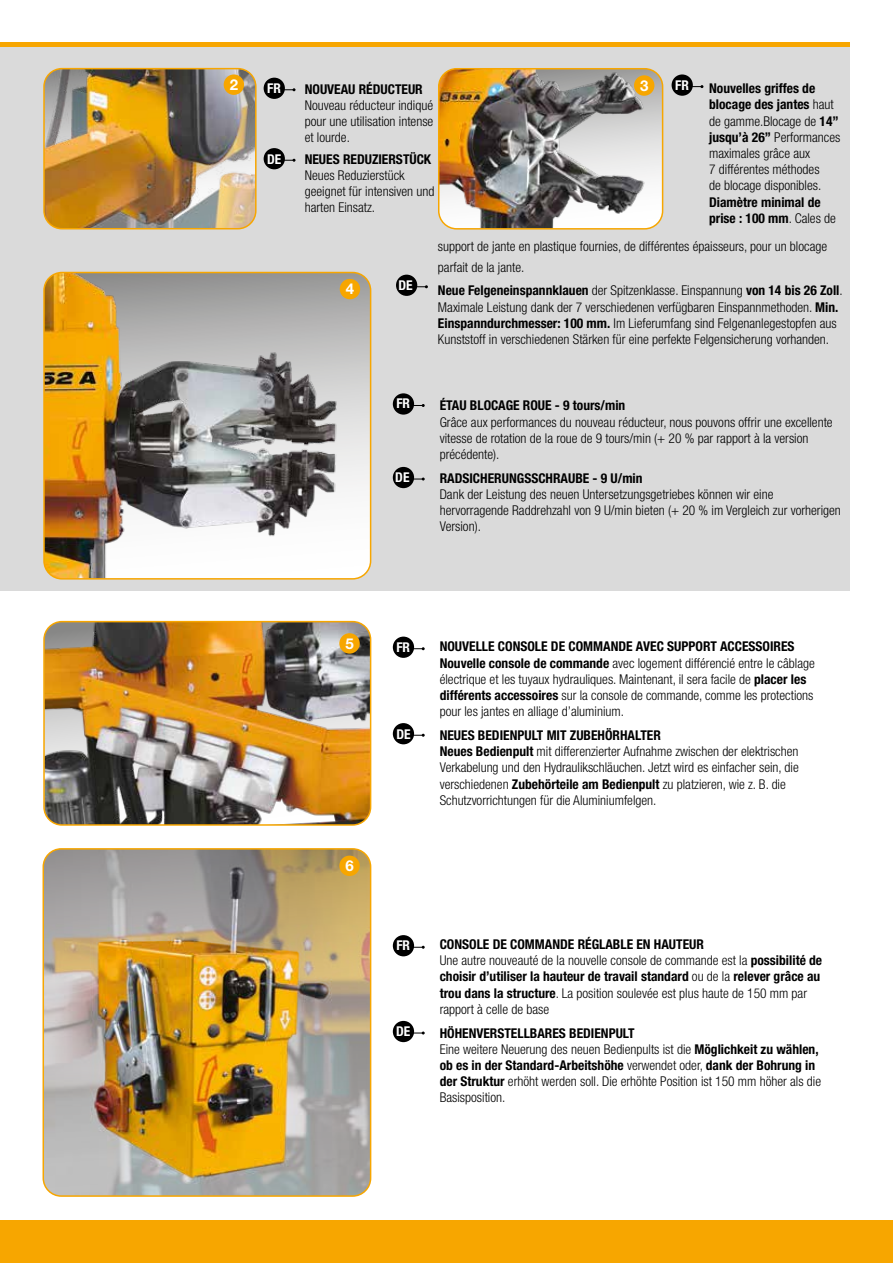
<style>
.page{position:relative;width:893px;height:1263px;background:#fff}
.page>*{position:absolute;margin:0;border:0;box-sizing:border-box;transform-origin:0 0}
.t1{font:700 15px "Helvetica Neue LT Std";color:#fff}
.t2{font:300 condensed 13.5px/16.2px "Helvetica Neue LT Std";color:#000}
.t3{font:700 condensed 13.5px/16.2px "Helvetica Neue LT Std";color:#000}
.t4{font:700 condensed 13.5px "Helvetica Neue LT Std";color:#fff}
.s1{font-weight:700}
.s2{font-weight:300}
</style>
<div class="page">
<div style="left:0;top:42px;width:850px;height:1178px;background:#dadada"></div>
<div style="left:0;top:591px;width:893px;height:672px;background:#fff"></div>
<div style="left:0;top:1220px;width:893px;height:43px;background:#f7a600"></div>
<div style="left:0;top:42px;width:850px;height:5px;background:#f7a600"></div>
<img style="left:44px;top:69px;width:210px;height:160px">
<div style="left:43px;top:68px;width:214px;height:161px;border:2px solid #f7a600;border-radius:18px"></div>
<img style="left:439px;top:69px;width:224px;height:158px">
<div style="left:438px;top:68px;width:225px;height:162px;border:2px solid #f7a600;border-radius:18px"></div>
<img style="left:46px;top:272px;width:325px;height:305px">
<div style="left:43px;top:272px;width:328px;height:308px;border:2px solid #f7a600;border-radius:18px"></div>
<img style="left:43px;top:849px;width:328px;height:347px">
<div style="left:43px;top:848px;width:328px;height:349px;border:2px solid #f7a600;border-radius:18px"></div>
<img style="left:46px;top:622px;width:325px;height:201px">
<div style="left:43px;top:621px;width:328px;height:205px;border:2px solid #f7a600;border-radius:18px"></div>
<div style="left:224px;top:74px;width:20px;height:21px;background:#f7a600;border-radius:50%"></div>
<div style="left:340px;top:279px;width:20px;height:20px;background:#f7a600;border-radius:50%"></div>
<div style="left:339px;top:633px;width:21px;height:21px;background:#f7a600;border-radius:50%"></div>
<div style="left:339px;top:855px;width:21px;height:21px;background:#f7a600;border-radius:50%"></div>
<div style="left:634px;top:75px;width:20px;height:21px;background:#f7a600;border-radius:50%"></div>
<svg style="left:285px;top:88px;width:11px;height:3px"></svg>
<div style="left:264px;top:78px;width:21px;height:21px;background:#000;border-radius:50%"></div>
<svg style="left:693px;top:85px;width:10px;height:3px"></svg>
<div style="left:672px;top:74px;width:21px;height:22px;background:#000;border-radius:50%"></div>
<svg style="left:414px;top:404px;width:11px;height:3px"></svg>
<div style="left:393px;top:393px;width:21px;height:22px;background:#000;border-radius:50%"></div>
<svg style="left:414px;top:647px;width:11px;height:3px"></svg>
<div style="left:393px;top:637px;width:21px;height:21px;background:#000;border-radius:50%"></div>
<svg style="left:414px;top:946px;width:11px;height:3px"></svg>
<div style="left:393px;top:935px;width:21px;height:21px;background:#000;border-radius:50%"></div>
<svg style="left:285px;top:159px;width:11px;height:3px"></svg>
<div style="left:264px;top:148px;width:21px;height:21px;background:#000;border-radius:50%"></div>
<svg style="left:417px;top:285px;width:11px;height:3px"></svg>
<div style="left:396px;top:275px;width:21px;height:21px;background:#000;border-radius:50%"></div>
<svg style="left:414px;top:477px;width:11px;height:3px"></svg>
<div style="left:393px;top:467px;width:21px;height:21px;background:#000;border-radius:50%"></div>
<svg style="left:414px;top:734px;width:11px;height:3px"></svg>
<div style="left:393px;top:723px;width:21px;height:21px;background:#000;border-radius:50%"></div>
<svg style="left:414px;top:1031px;width:11px;height:3px"></svg>
<div style="left:393px;top:1021px;width:21px;height:21px;background:#000;border-radius:50%"></div>
<p class="t1" style="left:230px;top:75px;width:10px">2</p>
<p class="t4" style="left:267px;top:80px;width:15px">FR</p>
<p class="t4" style="left:675px;top:77px;width:15px">FR</p>
<p class="t3" style="left:305px;top:81px;width:120px">NOUVEAU RÉDUCTEUR</p>
<p class="t1" style="left:640px;top:76px;width:10px">3</p>
<p class="t2" style="left:305px;top:97px;width:130px;text-align:justify">Nouveau réducteur indiqué pour une utilisation intense et lourde.</p>
<p class="t3" style="left:305px;top:150px;width:128px">NEUES REDUZIERSTÜCK</p>
<p class="t2" style="left:305px;top:167px;width:131px">Neues Reduzierstück geeignet für intensiven und harten Einsatz.</p>
<p class="t4" style="left:267px;top:151px;width:16px">DE</p>
<p class="t2" style="left:709px;top:80px;width:133px"><span class="s1">Nouvelles griffes de blocage des jantes</span> haut de gamme.Blocage de <span class="s1">14’’ jusqu’à 26’’</span> Performances maximales grâce aux<br>7 différentes méthodes<br>de blocage disponibles.</p>
<p class="t3" style="left:709px;top:193px;width:128px">Diamètre minimal de prise : 100 mm<span class="s2">. Cales de</span></p>
<p class="t1" style="left:346px;top:280px;width:10px">4</p>
<p class="t4" style="left:398px;top:277px;width:16px">DE</p>
<p class="t4" style="left:396px;top:395px;width:15px">FR</p>
<p class="t4" style="left:395px;top:469px;width:16px">DE</p>
<p class="t2" style="left:438px;top:235px;width:391px;line-height:21px">support de jante en plastique fournies, de différentes épaisseurs, pour un blocage parfait de la jante.</p>
<p class="t2" style="left:438px;top:282px;width:406px"><span class="s1">Neue Felgeneinspannklauen</span> der Spitzenklasse. Einspannung <span class="s1">von 14 bis 26 Zoll</span>.<br>Maximale Leistung dank der 7 verschiedenen verfügbaren Einspannmethoden. <span class="s1">Min.<br>Einspanndurchmesser: 100 mm.</span> Im Lieferumfang sind Felgenanlegestopfen aus Kunststoff in verschiedenen Stärken für eine perfekte Felgensicherung vorhanden.</p>
<p class="t3" style="left:440px;top:397px;width:187px">ÉTAU BLOCAGE ROUE - 9 tours/min</p>
<p class="t2" style="left:440px;top:414px;width:395px">Grâce aux performances du nouveau réducteur, nous pouvons offrir une excellente vitesse de rotation de la roue de 9 tours/min (+ 20 % par rapport à la version précédente).</p>
<p class="t3" style="left:440px;top:470px;width:204px">RADSICHERUNGSSCHRAUBE - 9 U/min</p>
<p class="t2" style="left:440px;top:486px;width:403px">Dank der Leistung des neuen Untersetzungsgetriebes können wir eine hervorragende Raddrehzahl von 9 U/min bieten (+ 20 % im Vergleich zur vorherigen<br>Version).</p>
<p class="t1" style="left:345px;top:634px;width:10px">5</p>
<p class="t1" style="left:345px;top:856px;width:10px">6</p>
<p class="t4" style="left:396px;top:639px;width:15px">FR</p>
<p class="t4" style="left:396px;top:726px;width:16px">DE</p>
<p class="t2" style="left:440px;top:638px;width:377px"><span class="s1">NOUVELLE CONSOLE DE COMMANDE AVEC SUPPORT ACCESSOIRES Nouvelle console de commande</span> avec logement différencié entre le câblage électrique et les tuyaux hydrauliques. Maintenant, il sera facile de <span class="s1">placer les différents accessoires</span> sur la console de commande, comme les protections pour les jantes en alliage d’aluminium.</p>
<p class="t2" style="left:440px;top:727px;width:361px"><span class="s1">NEUES BEDIENPULT MIT ZUBEHÖRHALTER<br>Neues Bedienpult</span> mit differenzierter Aufnahme zwischen der elektrischen Verkabelung und den Hydraulikschläuchen. Jetzt wird es einfacher sein, die verschiedenen <span class="s1">Zubehörteile am Bedienpult</span> zu platzieren, wie z. B. die Schutzvorrichtungen für die Aluminiumfelgen.</p>
<p class="t4" style="left:396px;top:937px;width:15px">FR</p>
<p class="t4" style="left:396px;top:1023px;width:16px">DE</p>
<p class="t3" style="left:440px;top:936px;width:384px">CONSOLE DE COMMANDE RÉGLABLE EN HAUTEUR<br><span class="s2">Une autre nouveauté de la nouvelle console de commande est la</span> possibilité de choisir d’utiliser la hauteur de travail standard <span class="s2">ou de la</span> relever grâce au trou dans la structure<span class="s2">. La position soulevée est plus haute de 150 mm par rapport à celle de base</span></p>
<p class="t2" style="left:440px;top:1025px;width:383px"><span class="s1">HÖHENVERSTELLBARES BEDIENPULT<br></span>Eine weitere Neuerung des neuen Bedienpults ist die <span class="s1">Möglichkeit zu wählen, ob es in der Standard-Arbeitshöhe</span> verwendet oder, <span class="s1">dank der Bohrung in der Struktur</span> erhöht werden soll. Die erhöhte Position ist 150 mm höher als die Basisposition.</p>
</div>
